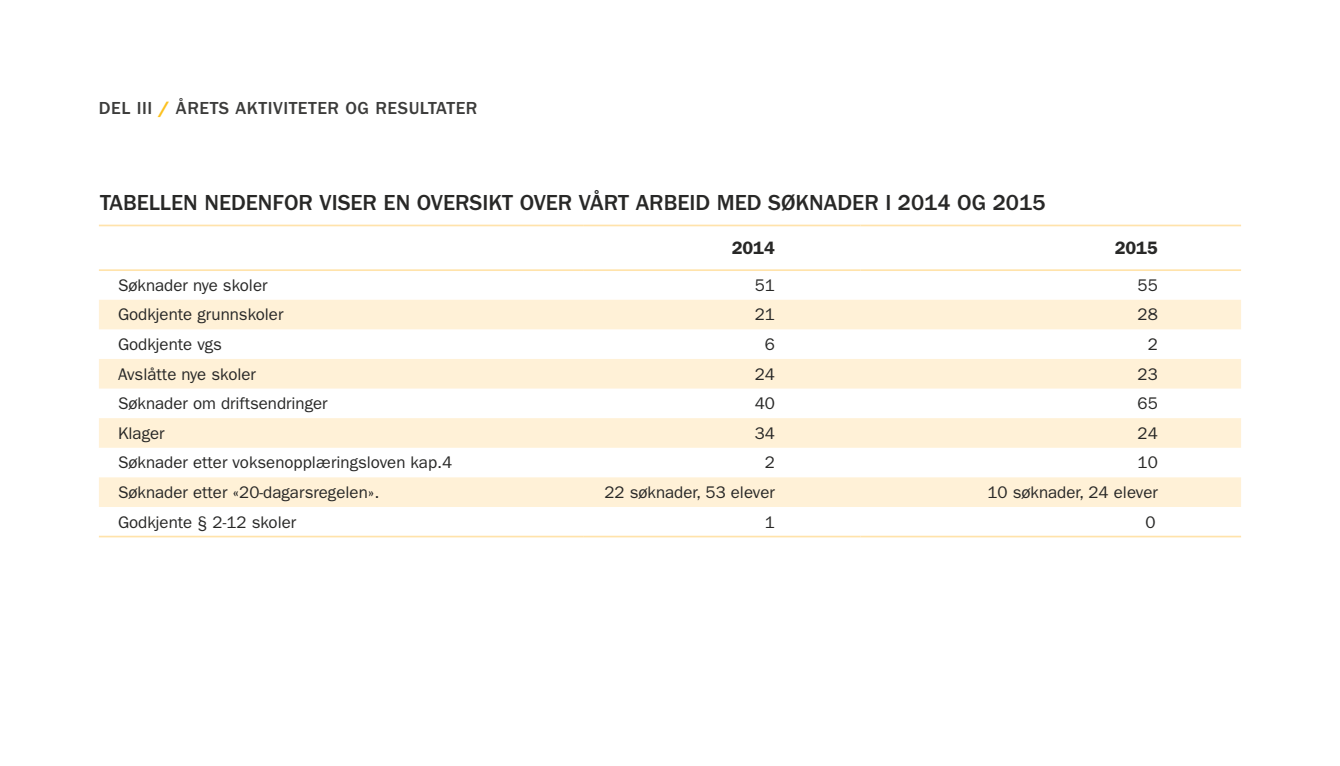
<style>
.page{position:relative;width:1340px;height:766px;background:#fff}
.page>*{position:absolute;margin:0;border:0;box-sizing:border-box;transform-origin:0 0}
.t1{font:500 22.5px "ITC Franklin Gothic Std";color:#282827}
.t2{font:500 18px "ITC Franklin Gothic Std";letter-spacing:.03em;color:#3c3c3b}
.t3{font:600 18px "ITC Franklin Gothic Std";color:#282827}
.t4{font:16.88px "ITC Franklin Gothic Std";color:#282827}
.s1{font-family:"ITC Franklin Gothic Std Hvy";font-weight:400;color:#fcc120}
</style>
<div class="page">
<svg style="left:99px;top:300px;width:1142px;height:207px;fill:#fff1d7"></svg>
<hr style="left:99px;top:224px;width:485px;height:2px;background:#ffe3ab">
<hr style="left:584px;top:224px;width:276px;height:2px;background:#ffe3ab">
<hr style="left:860px;top:224px;width:381px;height:2px;background:#ffe3ab">
<hr style="left:99px;top:269px;width:485px;height:2px;background:#ffe3ab">
<hr style="left:584px;top:269px;width:276px;height:2px;background:#ffe3ab">
<hr style="left:860px;top:269px;width:381px;height:2px;background:#ffe3ab">
<hr style="left:99px;top:535px;width:485px;height:2px;background:#ffe3ab">
<hr style="left:584px;top:535px;width:276px;height:2px;background:#ffe3ab">
<hr style="left:860px;top:535px;width:381px;height:2px;background:#ffe3ab">
<p class="t2" style="left:99px;top:98px;width:380px">DEL III <span class="s1">/</span> ÅRETS AKTIVITETER OG RESULTATER</p>
<h1 class="t1" style="left:100px;top:190px;width:947px">TABELLEN NEDENFOR VISER EN OVERSIKT OVER VÅRT ARBEID MED SØKNADER I 2014 OG 2015</h1>
<p class="t3" style="left:731px;top:237px;width:45px">2014</p>
<p class="t3" style="left:1114px;top:237px;width:45px">2015</p>
<p class="t4" style="left:118px;top:275px;width:151px">Søknader nye skoler</p>
<p class="t4" style="left:754px;top:275px;width:22px">51</p>
<p class="t4" style="left:1137px;top:275px;width:22px">55</p>
<p class="t4" style="left:118px;top:305px;width:167px">Godkjente grunnskoler</p>
<p class="t4" style="left:754px;top:305px;width:22px">21</p>
<p class="t4" style="left:1137px;top:305px;width:22px">28</p>
<p class="t4" style="left:118px;top:334px;width:105px">Godkjente vgs</p>
<p class="t4" style="left:764px;top:334px;width:12px">6</p>
<p class="t4" style="left:1147px;top:334px;width:12px">2</p>
<p class="t4" style="left:118px;top:364px;width:139px">Avslåtte nye skoler</p>
<p class="t4" style="left:754px;top:364px;width:22px">24</p>
<p class="t4" style="left:1137px;top:364px;width:22px">23</p>
<p class="t4" style="left:118px;top:393px;width:211px">Søknader om driftsendringer</p>
<p class="t4" style="left:754px;top:393px;width:22px">40</p>
<p class="t4" style="left:1137px;top:393px;width:22px">65</p>
<p class="t4" style="left:118px;top:423px;width:48px">Klager</p>
<p class="t4" style="left:754px;top:423px;width:22px">34</p>
<p class="t4" style="left:1137px;top:423px;width:22px">24</p>
<p class="t4" style="left:118px;top:453px;width:336px">Søknader etter voksenopplæringsloven kap.4</p>
<p class="t4" style="left:764px;top:453px;width:12px">2</p>
<p class="t4" style="left:1137px;top:453px;width:22px">10</p>
<p class="t4" style="left:118px;top:482px;width:263px">Søknader etter «20-dagarsregelen».</p>
<p class="t4" style="left:604px;top:482px;width:172px">22 søknader, 53 elever</p>
<p class="t4" style="left:987px;top:482px;width:172px">10 søknader, 24 elever</p>
<p class="t4" style="left:118px;top:512px;width:180px">Godkjente § 2-12 skoler</p>
<p class="t4" style="left:764px;top:512px;width:12px">1</p>
<p class="t4" style="left:1145px;top:512px;width:12px">0</p>
</div>
